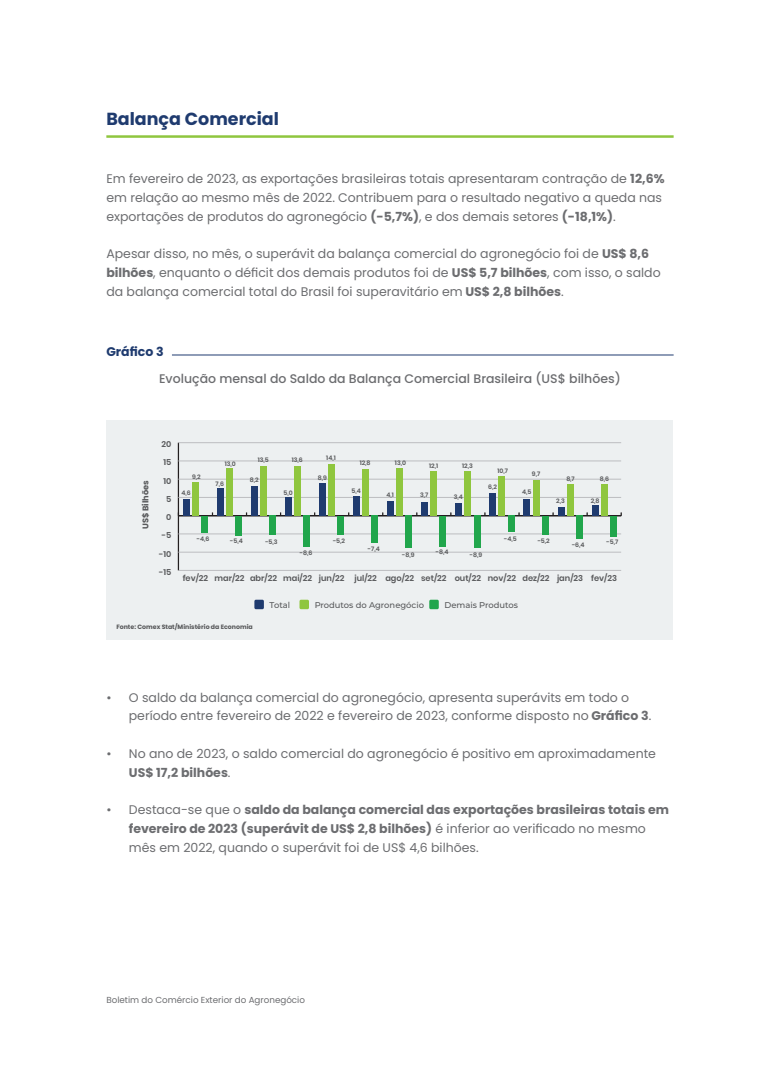
<style>
.page{position:relative;width:780px;height:1088px;background:#fff}
.page>*{position:absolute;margin:0;border:0;box-sizing:border-box;transform-origin:0 0}
.t1{font:700 17.5px "Poppins";color:#1f3b6f}
.t2{font:12.5px/18.8px "Poppins";color:#6c6d70}
.t3{font:700 12.5px/18.8px "Poppins";color:#6c6d70}
.t4{font:500 12.5px "Poppins";color:#6c6d70}
.t5{font:700 12.5px "Poppins";color:#1f3b6f}
.t6{font:8.75px "Poppins";color:#6c6d70}
.t7{font:500 8.38px "Montserrat";color:#57585a}
.t8{font:600 8.25px "Poppins";color:#57585a}
.t9{font:700 8.25px "Poppins";color:#57585a}
.t10{font:600 6.25px "Poppins";color:#57585a}
.t11{font:700 6.25px "Poppins";color:#57585a}
.s1{font-weight:700}
.s2{font-weight:400}
</style>
<div class="page">
<hr style="left:106px;top:135px;width:567px;height:3px;background:#8fc63e">
<hr style="left:172px;top:355px;width:501px;height:1px;background:#1f3b6f">
<div style="left:106px;top:420px;width:567px;height:220px;background:#edf0f1"></div>
<div style="left:254px;top:600px;width:10px;height:9px;background:#1f3b6f;border-radius:2px"></div>
<div style="left:299px;top:600px;width:10px;height:9px;background:#8fc63e;border-radius:2px"></div>
<div style="left:429px;top:600px;width:10px;height:9px;background:#21a64c;border-radius:2px"></div>
<hr style="left:178px;top:443px;width:1px;height:127px;background:#231f20">
<hr style="left:178px;top:570px;width:443px;height:1px;background:#bcbdc0">
<hr style="left:178px;top:552px;width:443px;height:1px;background:#bcbdc0">
<hr style="left:178px;top:534px;width:443px;height:1px;background:#bcbdc0">
<hr style="left:178px;top:515px;width:443px;height:1px;background:#231f20">
<hr style="left:178px;top:497px;width:443px;height:1px;background:#bcbdc0">
<hr style="left:178px;top:479px;width:443px;height:1px;background:#bcbdc0">
<hr style="left:178px;top:461px;width:443px;height:1px;background:#bcbdc0">
<hr style="left:178px;top:442px;width:443px;height:1px;background:#bcbdc0">
<div style="left:201px;top:516px;width:7px;height:16px;background:#21a64c"></div>
<div style="left:235px;top:516px;width:7px;height:19px;background:#21a64c"></div>
<div style="left:269px;top:516px;width:7px;height:19px;background:#21a64c"></div>
<div style="left:303px;top:516px;width:7px;height:31px;background:#21a64c"></div>
<div style="left:337px;top:516px;width:7px;height:19px;background:#21a64c"></div>
<div style="left:371px;top:516px;width:7px;height:27px;background:#21a64c"></div>
<div style="left:405px;top:516px;width:7px;height:32px;background:#21a64c"></div>
<div style="left:440px;top:516px;width:6px;height:30px;background:#21a64c"></div>
<div style="left:474px;top:516px;width:6px;height:32px;background:#21a64c"></div>
<div style="left:508px;top:516px;width:6px;height:16px;background:#21a64c"></div>
<div style="left:542px;top:516px;width:6px;height:19px;background:#21a64c"></div>
<div style="left:576px;top:516px;width:6px;height:23px;background:#21a64c"></div>
<div style="left:610px;top:516px;width:6px;height:20px;background:#21a64c"></div>
<div style="left:192px;top:482px;width:7px;height:34px;background:#8fc63e"></div>
<div style="left:226px;top:468px;width:7px;height:48px;background:#8fc63e"></div>
<div style="left:260px;top:466px;width:7px;height:50px;background:#8fc63e"></div>
<div style="left:294px;top:466px;width:7px;height:50px;background:#8fc63e"></div>
<div style="left:328px;top:464px;width:7px;height:52px;background:#8fc63e"></div>
<div style="left:362px;top:469px;width:7px;height:47px;background:#8fc63e"></div>
<div style="left:396px;top:468px;width:7px;height:48px;background:#8fc63e"></div>
<div style="left:430px;top:471px;width:7px;height:45px;background:#8fc63e"></div>
<div style="left:464px;top:471px;width:7px;height:45px;background:#8fc63e"></div>
<div style="left:499px;top:477px;width:6px;height:39px;background:#8fc63e"></div>
<div style="left:533px;top:480px;width:6px;height:36px;background:#8fc63e"></div>
<div style="left:567px;top:484px;width:6px;height:32px;background:#8fc63e"></div>
<div style="left:601px;top:484px;width:6px;height:32px;background:#8fc63e"></div>
<div style="left:183px;top:499px;width:6px;height:17px;background:#1f3b6f"></div>
<div style="left:217px;top:488px;width:6px;height:28px;background:#1f3b6f"></div>
<div style="left:251px;top:486px;width:7px;height:30px;background:#1f3b6f"></div>
<div style="left:285px;top:497px;width:7px;height:19px;background:#1f3b6f"></div>
<div style="left:319px;top:483px;width:7px;height:33px;background:#1f3b6f"></div>
<div style="left:353px;top:496px;width:7px;height:20px;background:#1f3b6f"></div>
<div style="left:387px;top:501px;width:7px;height:15px;background:#1f3b6f"></div>
<div style="left:421px;top:502px;width:7px;height:14px;background:#1f3b6f"></div>
<div style="left:455px;top:503px;width:7px;height:13px;background:#1f3b6f"></div>
<div style="left:489px;top:493px;width:7px;height:23px;background:#1f3b6f"></div>
<div style="left:523px;top:499px;width:7px;height:17px;background:#1f3b6f"></div>
<div style="left:557px;top:507px;width:7px;height:9px;background:#1f3b6f"></div>
<div style="left:592px;top:505px;width:6px;height:11px;background:#1f3b6f"></div>
<h1 class="t1" style="left:106px;top:108px;width:174px">Balança Comercial</h1>
<p class="t2" style="left:106px;top:170px;width:559px">Em fevereiro de 2023, as exportações brasileiras totais apresentaram contração de <span class="s1">12,6% </span>em relação ao mesmo mês de 2022. Contribuem para o resultado negativo a queda nas exportações de produtos do agronegócio <span class="s1">(-5,7%)</span>, e dos demais setores <span class="s1">(-18,1%)</span>.</p>
<p class="t2" style="left:106px;top:245px;width:556px">Apesar disso, no mês, o superávit da balança comercial do agronegócio foi de <span class="s1">US$ 8,6 bilhões</span>, enquanto o déficit dos demais produtos foi de <span class="s1">US$ 5,7 bilhões</span>, com isso, o saldo da balança comercial total do Brasil foi superavitário em <span class="s1">US$ 2,8 bilhões</span>.</p>
<p class="t5" style="left:106px;top:344px;width:59px">Gráfico 3</p>
<p class="t4" style="left:159px;top:372px;width:463px">Evolução mensal do Saldo da Balança Comercial Brasileira (US$ bilhões)</p>
<p class="t9" style="left:141px;top:529px;width:50px;rotate:-90deg">US$ Bilhões</p>
<p class="t8" style="left:162px;top:439px;width:11px">20</p>
<p class="t8" style="left:163px;top:458px;width:9px">15</p>
<p class="t8" style="left:163px;top:476px;width:9px">10</p>
<p class="t8" style="left:166px;top:494px;width:7px">5</p>
<p class="t8" style="left:166px;top:512px;width:7px">0</p>
<p class="t8" style="left:162px;top:531px;width:11px">-5</p>
<p class="t8" style="left:159px;top:549px;width:14px">-10</p>
<p class="t8" style="left:159px;top:567px;width:14px">-15</p>
<p class="t10" style="left:225px;top:460px;width:13px">13,0</p>
<p class="t10" style="left:258px;top:457px;width:13px">13,5</p>
<p class="t10" style="left:292px;top:456px;width:13px">13,6</p>
<p class="t10" style="left:326px;top:455px;width:11px">14,1</p>
<p class="t10" style="left:192px;top:473px;width:10px">9,2</p>
<p class="t10" style="left:318px;top:474px;width:11px">8,9</p>
<p class="t10" style="left:250px;top:476px;width:10px">8,2</p>
<p class="t10" style="left:216px;top:480px;width:10px">7,6</p>
<p class="t10" style="left:181px;top:489px;width:11px">4,6</p>
<p class="t10" style="left:283px;top:489px;width:11px">5,0</p>
<p class="t10" style="left:359px;top:459px;width:12px">12,8</p>
<p class="t10" style="left:351px;top:487px;width:11px">5,4</p>
<p class="t10" style="left:395px;top:459px;width:13px">13,0</p>
<p class="t10" style="left:429px;top:462px;width:10px">12,1</p>
<p class="t10" style="left:462px;top:462px;width:12px">12,3</p>
<p class="t10" style="left:497px;top:467px;width:12px">10,7</p>
<p class="t10" style="left:532px;top:470px;width:10px">9,7</p>
<p class="t10" style="left:566px;top:475px;width:10px">8,7</p>
<p class="t10" style="left:599px;top:475px;width:11px">8,6</p>
<p class="t10" style="left:386px;top:491px;width:9px">4,1</p>
<p class="t10" style="left:420px;top:492px;width:10px">3,7</p>
<p class="t10" style="left:454px;top:493px;width:11px">3,4</p>
<p class="t10" style="left:488px;top:483px;width:10px">6,2</p>
<p class="t10" style="left:522px;top:488px;width:11px">4,5</p>
<p class="t10" style="left:556px;top:497px;width:10px">2,3</p>
<p class="t10" style="left:590px;top:497px;width:10px">2,8</p>
<p class="t10" style="left:197px;top:535px;width:14px">-4,6</p>
<p class="t10" style="left:230px;top:537px;width:14px">-5,4</p>
<p class="t10" style="left:265px;top:538px;width:14px">-5,3</p>
<p class="t10" style="left:300px;top:549px;width:14px">-8,6</p>
<p class="t10" style="left:333px;top:537px;width:14px">-5,2</p>
<p class="t10" style="left:368px;top:545px;width:13px">-7,4</p>
<p class="t10" style="left:402px;top:551px;width:14px">-8,9</p>
<p class="t10" style="left:436px;top:549px;width:14px">-8,4</p>
<p class="t10" style="left:470px;top:551px;width:14px">-8,9</p>
<p class="t10" style="left:504px;top:535px;width:14px">-4,5</p>
<p class="t10" style="left:537px;top:537px;width:14px">-5,2</p>
<p class="t10" style="left:572px;top:541px;width:14px">-6,4</p>
<p class="t10" style="left:606px;top:538px;width:13px">-5,7</p>
<p class="t8" style="left:183px;top:574px;width:436px">fev/22 mar/22 abr/22 mai/22 jun/22 jul/22 ago/22 set/22 out/22 nov/22 dez/22 jan/23 fev/23</p>
<p class="t7" style="left:269px;top:599px;width:22px">Total</p>
<p class="t7" style="left:314px;top:599px;width:111px">Produtos do Agronegócio</p>
<p class="t7" style="left:444px;top:599px;width:75px">Demais Produtos</p>
<p class="t11" style="left:116px;top:623px;width:138px">Fonte: Comex Stat/Ministério da Economia</p>
<p class="t2" style="left:129px;top:688px;width:524px;text-indent:-22px">• O saldo da balança comercial do agronegócio, apresenta superávits em todo o período entre fevereiro de 2022 e fevereiro de 2023, conforme disposto no <span class="s1">Gráfico 3</span>.</p>
<p class="t2" style="left:129px;top:744px;width:528px;text-indent:-22px">• No ano de 2023, o saldo comercial do agronegócio é positivo em aproximadamente<br><span class="s1">US$ 17,2 bilhões</span>.</p>
<p class="t3" style="left:129px;top:800px;width:541px;text-indent:-22px"><span class="s2">• Destaca-se que o</span> saldo da balança comercial das exportações brasileiras totais em fevereiro de 2023 (superávit de US$ 2,8 bilhões) <span class="s2">é inferior ao verificado no mesmo mês em 2022, quando o superávit foi de US$ 4,6 bilhões.</span></p>
<p class="t6" style="left:106px;top:995px;width:200px">Boletim do Comércio Exterior do Agronegócio</p>
</div>
